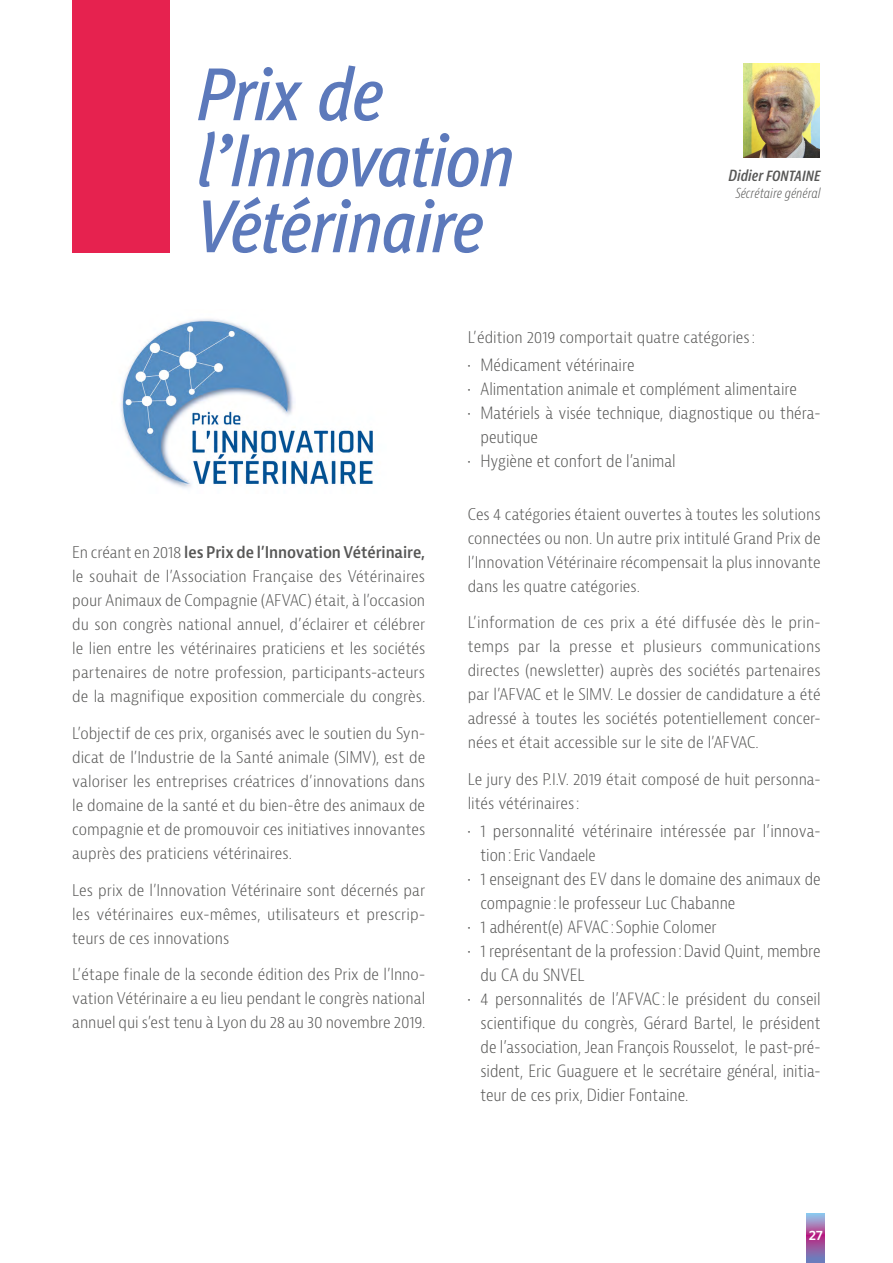
<style>
.page{position:relative;width:893px;height:1263px;background:#fff}
.page>*{position:absolute;margin:0;border:0;box-sizing:border-box;transform-origin:0 0}
.t1{font:italic 500 condensed 75px/66px "Meta Pro";letter-spacing:-.025em;color:#5c79bb}
.t2{font:300 condensed 16.5px/24px "Bernina Sans";color:#575756;scale:.95 1}
.t3{font:300 condensed 15.75px/24px "Bernina Sans";color:#575756;text-align:justify}
.t4{font:300 condensed 15.75px "Bernina Sans";color:#575756;scale:.95 1}
.t5{font:italic 600 condensed 15px "Bernina Sans";letter-spacing:.005em;color:#575756}
.t6{font:italic 300 condensed 13.5px "Bernina Sans";letter-spacing:.005em;color:#575756}
.t7{font:600 13.5px "Whitney";color:#fff}
.s1{font-weight:600}
.s2{font-size:16.5px}
</style>
<div class="page">
<svg style="left:807px;top:1213px;width:18px;height:50px"></svg>
<div style="left:72px;top:0;width:98px;height:252px;background:#e6224f"></div>
<img style="left:743px;top:64px;width:77px;height:93px">
<img style="left:121px;top:319px;width:252px;height:170px">
<h1 class="t1" style="left:196px;top:56px;width:320px">Prix de l’Innovation<br>Vétérinaire</h1>
<p class="t5" style="left:728px;top:167px;width:94px">Didier FONTAINE</p>
<p class="t6" style="left:735px;top:185px;width:87px">Sécrétaire général</p>
<p class="t3" style="left:72px;top:541px;width:354px">En créant en 2018 <span class="s1">les Prix de l’Innovation Vétérinaire, </span>le souhait de l’Association Française des Vétérinaires pour Animaux de Compagnie (AFVAC) était, à l’occasion du son congrès national annuel, d’éclairer et célébrer le lien entre les vétérinaires praticiens et les sociétés partenaires de notre profession, participants-acteurs de la magnifique exposition commerciale du congrès.</p>
<p class="t3" style="left:72px;top:721px;width:354px">L’objectif de ces prix, organisés avec le soutien du Syn&shy;dicat de l’Industrie de la Santé animale (SIMV), est de valoriser les entreprises créatrices d’innovations dans le domaine de la santé et du bien-être des animaux de compagnie et de promouvoir ces initiatives innovantes auprès des praticiens vétérinaires.</p>
<p class="t3" style="left:72px;top:878px;width:354px">Les prix de l’Innovation Vétérinaire sont décernés par les vétérinaires eux-mêmes, utilisateurs et prescrip&shy;teurs de ces innovations</p>
<p class="t3" style="left:72px;top:963px;width:354px">L’étape finale de la seconde édition des Prix de l’Inno&shy;vation Vétérinaire a eu lieu pendant le congrès national annuel qui s’est tenu à Lyon du 28 au 30 novembre 2019.</p>
<p class="t3" style="left:468px;top:326px;width:289px">L’édition 2019 comportait quatre catégories:</p>
<p class="t2" style="left:468px;top:354px;width:177px">• Médicament vétérinaire</p>
<p class="t2" style="left:468px;top:378px;width:348px">• Alimentation animale et complément alimentaire</p>
<p class="t2" style="left:480px;top:402px;width:360px;text-indent:-13px">• Matériels à visée technique, diagnostique ou théra&shy;peutique</p>
<p class="t2" style="left:468px;top:450px;width:221px">• Hygiène et confort de l’animal</p>
<p class="t3" style="left:468px;top:502px;width:354px">Ces 4 catégories étaient ouvertes à toutes les solutions connectées ou non. Un autre prix intitulé Grand Prix de l’Innovation Vétérinaire récompensait la plus innovante dans les quatre catégories.</p>
<p class="t3" style="left:468px;top:611px;width:354px">L’information de ces prix a été diffusée dès le prin&shy;temps par la presse et plusieurs communications directes (newsletter) auprès des sociétés partenaires par l’AFVAC et le SIMV. Le dossier de candidature a été adressé à toutes les sociétés potentiellement concer&shy;nées et était accessible sur le site de l’AFVAC.</p>
<p class="t3" style="left:468px;top:768px;width:354px">Le jury des P.I.V. 2019 était composé de huit personna&shy;lités vétérinaires:</p>
<p class="t2" style="left:468px;top:820px;width:373px">• 1 personnalité vétérinaire intéressée par l’innova-</p>
<p class="t4" style="left:480px;top:845px;width:123px"><span class="s2">tion:</span> Eric Vandaele</p>
<p class="t2" style="left:480px;top:868px;width:360px;text-indent:-13px">• 1 enseignant des EV dans le domaine des animaux de compagnie : le professeur Luc Chabanne</p>
<p class="t2" style="left:468px;top:916px;width:263px">• 1 adhérent(e) AFVAC: Sophie Colomer</p>
<p class="t2" style="left:480px;top:940px;width:360px;text-indent:-13px">• 1 représentant de la profession:David Quint, membre du CA du SNVEL</p>
<p class="t2" style="left:480px;top:988px;width:360px;text-align:justify;text-indent:-13px">• 4 personnalités de l’AFVAC : le président du conseil scientifique du congrès, Gérard Bartel, le président de l’association, Jean François Rousselot, le past-pré&shy;sident, Eric Guaguere et le secrétaire général, initia&shy;teur de ces prix, Didier Fontaine.</p>
<p class="t7" style="left:809px;top:1227px;width:16px">27</p>
</div>
